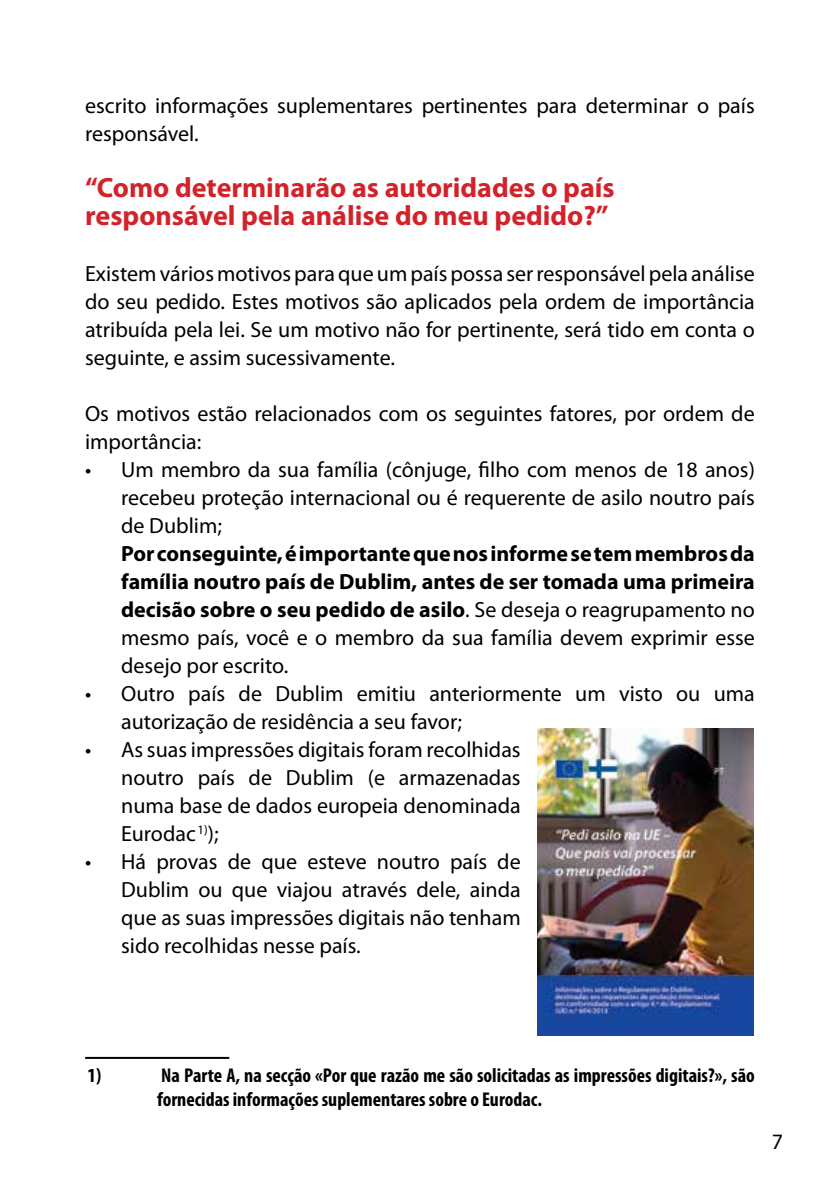
<style>
.page{position:relative;width:840px;height:1191px;background:#fff}
.page>*{position:absolute;margin:0;border:0;box-sizing:border-box;transform-origin:0 0}
.t1{font:700 28px/28px "Myriad Pro";color:#d2232a}
.t2{font:22px/28px "Myriad Pro";color:#000;text-align:justify}
.t3{font:700 22px/28px "Myriad Pro";color:#000;text-align:justify}
.t4{font:700 condensed 20px/24px "Myriad Pro";color:#000}
.s1{font-weight:400}
</style>
<div class="page">
<hr style="left:85px;top:1057px;width:144px;height:2px;background:#000">
<img style="left:537px;top:728px;width:215px;height:307px">
<p class="t2" style="left:85px;top:91px;width:670px">escrito informações suplementares pertinentes para determinar o país responsável.</p>
<p class="t1" style="left:85px;top:173px;width:530px">“Como determinarão as autoridades o país responsável pela análise do meu pedido?”</p>
<p class="t2" style="left:85px;top:259px;width:670px">Existem vários motivos para que um país possa ser responsável pela análise do seu pedido. Estes motivos são aplicados pela ordem de importância atribuída pela lei. Se um motivo não for pertinente, será tido em conta o seguinte, e assim sucessivamente.</p>
<p class="t2" style="left:85px;top:399px;width:670px">Os motivos estão relacionados com os seguintes fatores, por ordem de importância:</p>
<p class="t2" style="left:121px;top:455px;width:635px;text-indent:-36px">• Um membro da sua família (cônjuge, filho com menos de 18 anos) recebeu proteção internacional ou é requerente de asilo noutro país de Dublim;</p>
<p class="t3" style="left:121px;top:539px;width:635px">Por conseguinte, é importante que nos informe se tem membros da família noutro país de Dublim, antes de ser tomada uma primeira decisão sobre o seu pedido de asilo<span class="s1">. Se deseja o reagrupamento no mesmo país, você e o membro da sua família devem exprimir esse desejo por escrito.</span></p>
<p class="t2" style="left:121px;top:679px;width:634px;text-indent:-36px">• Outro país de Dublim emitiu anteriormente um visto ou uma autorização de residência a seu favor;</p>
<p class="t2" style="left:121px;top:735px;width:401px;text-indent:-36px">• As suas impressões digitais foram recolhidas noutro país de Dublim (e armazenadas numa base de dados europeia denominada Eurodac<sup>1)</sup>);</p>
<p class="t2" style="left:121px;top:847px;width:401px;text-indent:-36px">• Há provas de que esteve noutro país de Dublim ou que viajou através dele, ainda que as suas impressões digitais não tenham sido recolhidas nesse país.</p>
<p class="t4" style="left:88px;top:1062px;width:15px">1)</p>
<p class="t4" style="left:157px;top:1062px;width:598px">Na Parte A, na secção «Por que razão me são solicitadas as impressões digitais?», são fornecidas informações suplementares sobre o Eurodac.</p>
<p class="t2" style="left:771px;top:1127px;width:13px">7</p>
</div>
